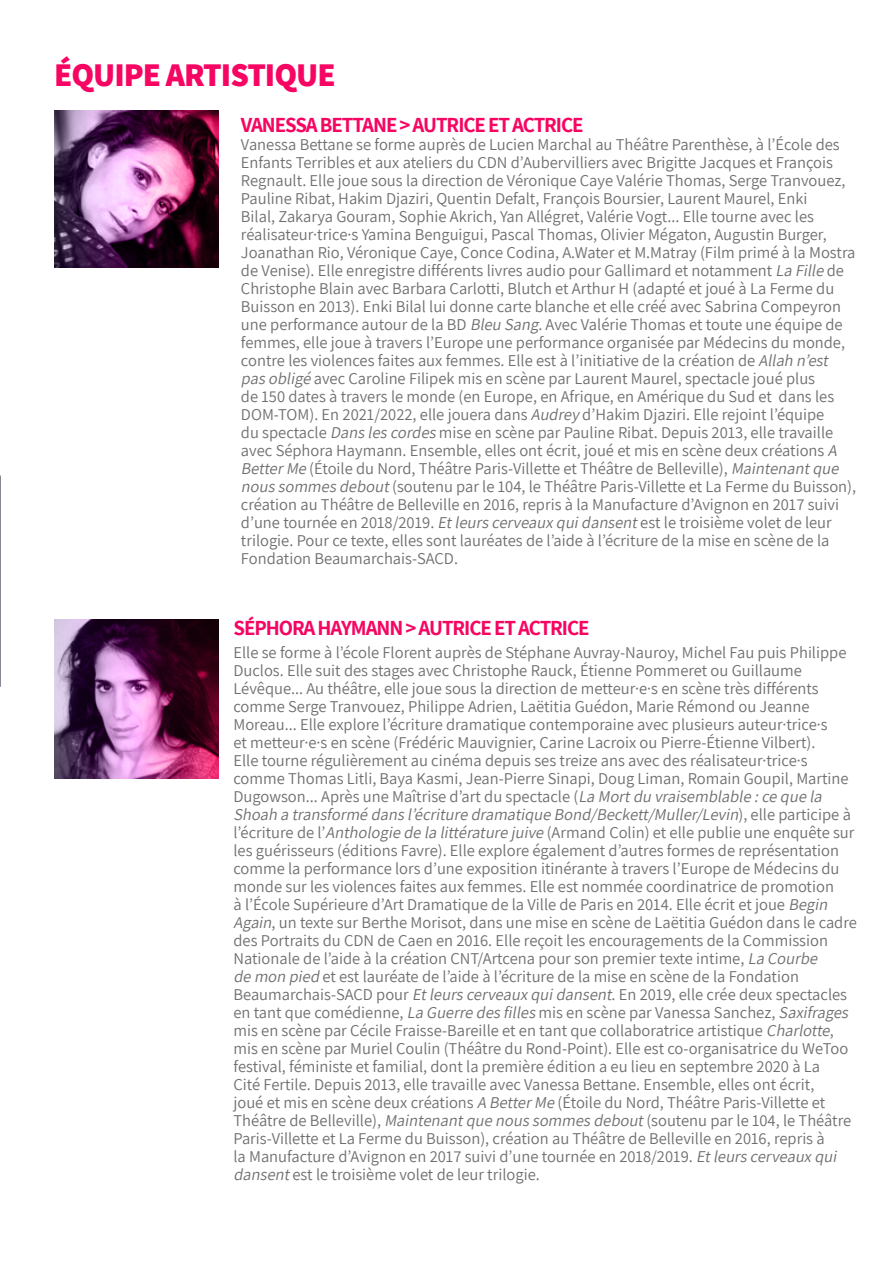
<style>
.page{position:relative;width:893px;height:1263px;background:#fff}
.page>*{position:absolute;margin:0;border:0;box-sizing:border-box;transform-origin:0 0}
.t1{font:800 33px "Assistant";letter-spacing:-.03em;color:#f60562}
.t2{font:700 21px "Assistant";letter-spacing:-.05em;color:#f60562}
.t3{font:16.5px/18px "Assistant";color:#706f6f}
.s1{font-style:italic}
</style>
<div class="page">
<img style="left:54px;top:619px;width:164px;height:159px">
<img style="left:54px;top:111px;width:164px;height:157px">
<hr style="left:0;top:476px;width:1px;height:211px;background:#8c8592">
<h1 class="t1" style="left:54px;top:52px;width:283px">ÉQUIPE ARTISTIQUE</h1>
<p class="t2" style="left:241px;top:111px;width:344px">VANESSA BETTANE &gt; AUTRICE ET ACTRICE</p>
<p class="t3" style="left:241px;top:135px;width:617px">Vanessa Bettane se forme auprès de Lucien Marchal au Théâtre Parenthèse, à l’École des Enfants Terribles et aux ateliers du CDN d’Aubervilliers avec Brigitte Jacques et François Regnault. Elle joue sous la direction de Véronique Caye Valérie Thomas, Serge Tranvouez, Pauline Ribat, Hakim Djaziri, Quentin Defalt, François Boursier, Laurent Maurel, Enki<br>Bilal, Zakarya Gouram, Sophie Akrich, Yan Allégret, Valérie Vogt... Elle tourne avec les réalisateur·trice·s Yamina Benguigui, Pascal Thomas, Olivier Mégaton, Augustin Burger, Joanathan Rio, Véronique Caye, Conce Codina, A.Water et M.Matray (Film primé à la Mostra de Venise). Elle enregistre différents livres audio pour Gallimard et notamment <span class="s1">La Fille</span> de Christophe Blain avec Barbara Carlotti, Blutch et Arthur H (adapté et joué à La Ferme du Buisson en 2013). Enki Bilal lui donne carte blanche et elle créé avec Sabrina Compeyron une performance autour de la BD <span class="s1">Bleu Sang</span>. Avec Valérie Thomas et toute une équipe de femmes, elle joue à travers l’Europe une performance organisée par Médecins du monde, contre les violences faites aux femmes. Elle est à l’initiative de la création de <span class="s1">Allah n’est pasobligé</span> avec Caroline Filipek mis en scène par Laurent Maurel, spectacle joué plus<br>de 150 dates à travers le monde (en Europe, en Afrique, en Amérique du Sud et dans les DOM-TOM). En 2021/2022, elle jouera dans <span class="s1">Audrey</span> d’Hakim Djaziri. Elle rejoint l’équipe<br>du spectacle <span class="s1">Danslescordes</span>mise en scène par Pauline Ribat. Depuis 2013, elle travaille avec Séphora Haymann. Ensemble, elles ont écrit, joué et mis en scène deux créations <span class="s1">A BetterMe</span> (Étoile du Nord, Théâtre Paris-Villette et Théâtre de Belleville), <span class="s1">Maintenantque noussommesdebout</span>(soutenu par le 104, le Théâtre Paris-Villette et La Ferme du Buisson), création au Théâtre de Belleville en 2016, repris à la Manufacture d’Avignon en 2017 suivi d’une tournée en 2018/2019. <span class="s1">Etleurscerveaux quidansent</span>est le troisième volet de leur trilogie. Pour ce texte, elles sont lauréates de l’aide à l’écriture de la mise en scène de la Fondation Beaumarchais-SACD.</p>
<p class="t2" style="left:233px;top:614px;width:358px">SÉPHORA HAYMANN &gt; AUTRICE ET ACTRICE</p>
<p class="t3" style="left:233px;top:642px;width:625px">Elle se forme à l’école Florent auprès de Stéphane Auvray-Nauroy, Michel Fau puis Philippe Duclos. Elle suit des stages avec Christophe Rauck, Étienne Pommeret ou Guillaume Lévêque... Au théâtre, elle joue sous la direction de metteur·e·s en scène très différents comme Serge Tranvouez, Philippe Adrien, Laëtitia Guédon, Marie Rémond ou Jeanne Moreau... Elle explore l’écriture dramatique contemporaine avec plusieurs auteur·trice·s<br>et metteur·e·s en scène (Frédéric Mauvignier, Carine Lacroix ou Pierre-Étienne Vilbert).<br>Elle tourne régulièrement au cinéma depuis ses treize ans avec des réalisateur·trice·s comme Thomas Litli, Baya Kasmi, Jean-Pierre Sinapi, Doug Liman, Romain Goupil, Martine Dugowson... Après une Maîtrise d’art du spectacle (<span class="s1">La Mortdu vraisemblable :ce que la Shoah a transformé dansl’écriture dramatique Bond/Beckett/Muller/Levin</span>) , e l l e p a rt i c i p e à l’écriture de l’<span class="s1">Anthologie de la littérature juive</span> (Armand Colin) et elle publie une enquête sur les guérisseurs (éditions Favre). Elle explore également d’autres formes de représentation comme la performance lors d’une exposition itinérante à travers l’Europe de Médecins du monde sur les violences faites aux femmes. Elle est nommée coordinatrice de promotion<br>à l’École Supérieure d’Art Dramatique de la Ville de Paris en 2014. Elle écrit et joue <span class="s1">Begin Again</span>, un texte sur Berthe Morisot, dans une mise en scène de Laëtitia Guédon dans le cadre des Portraits du CDN de Caen en 2016. Elle reçoit les encouragements de la Commission Nationale de l’aide à la création CNT/Artcena pour son premier texte intime, <span class="s1">La Courbe<br>de mon pied</span> et est lauréate de l’aide à l’écriture de la mise en scène de la Fondation Beaumarchais-SACD pour <span class="s1">Etleurscerveaux quidansent</span>. En 2019, elle crée deux spectacles en tant que comédienne, <span class="s1">La Guerre desfilles</span>mis en scène par Vanessa Sanchez, <span class="s1">Saxifrages </span>mis en scène par Cécile Fraisse-Bareille et en tant que collaboratrice artistique <span class="s1">Charlotte</span>, mis en scène par Muriel Coulin (Théâtre du Rond-Point). Elle est co-organisatrice du WeToo festival, féministe et familial, dont la première édition a eu lieu en septembre 2020 à La<br>Cité Fertile. Depuis 2013, elle travaille avec Vanessa Bettane. Ensemble, elles ont écrit,<br>joué et mis en scène deux créations <span class="s1">A BetterMe</span> (Étoile du Nord, Théâtre Paris-Villette et Théâtre de Belleville), <span class="s1">Maintenantque noussommesdebout</span>(soutenu par le 104, le Théâtre Paris-Villette et La Ferme du Buisson), création au Théâtre de Belleville en 2016, repris à<br>la Manufacture d’Avignon en 2017 suivi d’une tournée en 2018/2019. <span class="s1">Etleurscerveaux qui dansent</span>est le troisième volet de leur trilogie.</p>
</div>
